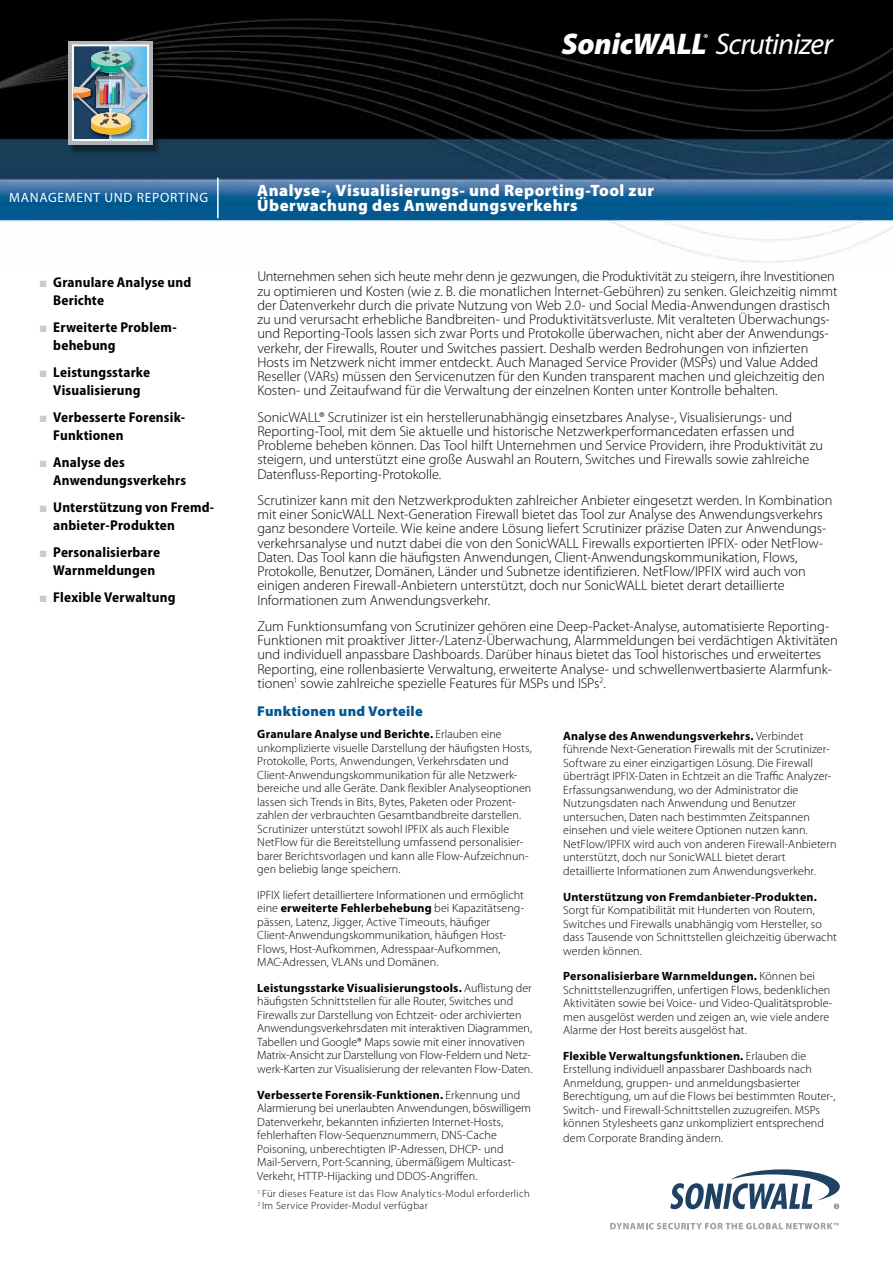
<style>
.page{position:relative;width:893px;height:1263px;background:#fff}
.page>*{position:absolute;margin:0;border:0;box-sizing:border-box;transform-origin:0 0}
.t1{font:italic 30px "Myriad Pro";letter-spacing:-.03em;color:#fff}
.t2{font:900 16.5px/15px "Myriad Pro";letter-spacing:.03em;color:#fff}
.t3{font:300 14.25px/14.2px "Myriad Pro";letter-spacing:-.005em;color:#000}
.t4{font:700 semi-condensed 14.25px/18px "Myriad Pro";letter-spacing:.015em;color:#000}
.t5{font:900 14.25px "Myriad Pro";letter-spacing:.02em;color:#005890}
.t6{font:13.5px "Myriad Pro";letter-spacing:.055em;color:#fff}
.t7{font:300 12px/13.5px "Myriad Pro";letter-spacing:.005em;color:#000}
.t8{font:700 12px "Myriad Pro";letter-spacing:.015em;color:#000}
.t9{font:300 10.5px/12px "Myriad Pro";letter-spacing:.035em;color:#000}
.s1{font-weight:900}
.s2{color:#c9cacc}
.s3{font-weight:700}
</style>
<div class="page">
<img style="left:0;top:0;width:893px;height:263px">
<svg style="left:670px;top:1169px;width:170px;height:40px"></svg>
<svg style="left:610px;top:1223px;width:229px;height:6px"></svg>
<hr style="left:217px;top:177px;width:2px;height:41px;background:#fff">
<svg style="left:661px;top:31px;width:51px;height:24px"></svg>
<img style="left:60px;top:44px;width:108px;height:108px">
<div style="left:68px;top:41px;width:85px;height:103px;background:#b1b4b6"></div>
<img style="left:72px;top:44px;width:77px;height:97px">
<h1 class="t1" style="left:562px;top:28px;width:273px"><span class="s1">SonicWALL</span> Scrutinizer</h1>
<p class="t6" style="left:9px;top:189px;width:200px">MANAGEMENT UND REPORTING</p>
<p class="t4" style="left:53px;top:274px;width:140px;text-indent:-13px"><span class="s2">■</span> Granulare Analyse und<br>Berichte</p>
<p class="t4" style="left:53px;top:319px;width:125px;text-indent:-13px"><span class="s2">■</span> Erweiterte Problem&shy;behebung</p>
<p class="t4" style="left:40px;top:364px;width:112px;text-align:center"><span class="s2">■</span> Leistungsstarke<br>Visualisierung</p>
<p class="t4" style="left:53px;top:409px;width:133px;text-indent:-14px"><span class="s2">■</span> Verbesserte Forensik-<br>Funktionen</p>
<p class="t4" style="left:53px;top:454px;width:134px;text-indent:-14px"><span class="s2">■</span> Analyse des<br>Anwendungsverkehrs</p>
<p class="t4" style="left:53px;top:499px;width:162px;text-indent:-13px"><span class="s2">■</span> Unterstützung von Fremd&shy;anbieter-Produkten</p>
<p class="t4" style="left:53px;top:544px;width:108px;text-indent:-14px"><span class="s2">■</span> Personalisierbare<br>Warnmeldungen</p>
<p class="t4" style="left:40px;top:589px;width:137px"><span class="s2">■</span> Flexible Verwaltung</p>
<h2 class="t2" style="left:257px;top:183px;width:398px">Analyse-, Visualisierungs- und Reporting-Tool zur<br>Überwachung des Anwendungsverkehrs</h2>
<p class="t3" style="left:257px;top:270px;width:581px">Unternehmen sehen sich heute mehr denn je gezwungen, die Produktivität zu steigern, ihre Investitionen zu optimieren und Kosten (wie z. B. die monatlichen Internet-Gebühren) zu senken. Gleichzeitig nimmt der Datenverkehr durch die private Nutzung von Web 2.0- und Social Media-Anwendungen drastisch zu und verursacht erhebliche Bandbreiten- und Produktivitätsverluste. Mit veralteten Überwachungs&shy;und Reporting-Tools lassen sich zwar Ports und Protokolle überwachen, nicht aber der Anwendungs&shy;verkehr, der Firewalls, Router und Switches passiert. Deshalb werden Bedrohungen von infizierten Hosts im Netzwerk nicht immer entdeckt. Auch Managed Service Provider (MSPs) und Value Added Reseller (VARs) müssen den Servicenutzen für den Kunden transparent machen und gleichzeitig den Kosten- und Zeitaufwand für die Verwaltung der einzelnen Konten unter Kontrolle behalten.</p>
<p class="t3" style="left:257px;top:410px;width:567px">SonicWALL® Scrutinizer ist ein herstellerunabhängig einsetzbares Analyse-, Visualisierungs- und Reporting-Tool, mit dem Sie aktuelle und historische Netzwerkperformancedaten erfassen und Probleme beheben können. Das Tool hilft Unternehmen und Service Providern, ihre Produktivität zu steigern, und unterstützt eine große Auswahl an Routern, Switches und Firewalls sowie zahlreiche Datenfluss-Reporting-Protokolle.</p>
<p class="t3" style="left:257px;top:493px;width:576px">Scrutinizer kann mit den Netzwerkprodukten zahlreicher Anbieter eingesetzt werden. In Kombination mit einer SonicWALL Next-Generation Firewall bietet das Tool zur Analyse des Anwendungsverkehrs ganz besondere Vorteile. Wie keine andere Lösung liefert Scrutinizer präzise Daten zur Anwendungs&shy;verkehrsanalyse und nutzt dabei die von den SonicWALL Firewalls exportierten IPFIX- oder NetFlow-Daten. Das Tool kann die häufigsten Anwendungen, Client-Anwendungskommunikation, Flows, Protokolle, Benutzer, Domänen, Länder und Subnetze identifizieren. NetFlow/IPFIX wird auch von einigen anderen Firewall-Anbietern unterstützt, doch nur SonicWALL bietet derart detaillierte Informationen zum Anwendungsverkehr.</p>
<p class="t3" style="left:257px;top:619px;width:582px">Zum Funktionsumfang von Scrutinizer gehören eine Deep-Packet-Analyse, automatisierte Reporting-Funktionen mit proaktiver Jitter-/Latenz-Überwachung, Alarmmeldungen bei verdächtigen Aktivitäten und individuell anpassbare Dashboards. Darüber hinaus bietet das Tool historisches und erweitertes Reporting, eine rollenbasierte Verwaltung, erweiterte Analyse- und schwellenwertbasierte Alarmfunk&shy;tionen<sup>1</sup> sowie zahlreiche spezielle Features für MSPs und ISPs<sup>2</sup>.</p>
<p class="t5" style="left:257px;top:703px;width:167px">Funktionen und Vorteile</p>
<p class="t7" style="left:257px;top:728px;width:276px"><span class="s3">Granulare Analyse und Berichte.</span> Erlauben eine unkomplizierte visuelle Darstellung der häufigsten Hosts, Protokolle, Ports, Anwendungen, Verkehrsdaten und Client-Anwendungskommunikation für alle Netzwerk&shy;bereiche und alle Geräte. Dank flexibler Analyseoptionen lassen sich Trends in Bits, Bytes, Paketen oder Prozent&shy;zahlen der verbrauchten Gesamtbandbreite darstellen.<br>Scrutinizer unterstützt sowohl IPFIX als auch Flexible NetFlow für die Bereitstellung umfassend personalisier&shy;barer Berichtsvorlagen und kann alle Flow-Aufzeichnun&shy;gen beliebig lange speichern.</p>
<p class="t7" style="left:257px;top:888px;width:269px">IPFIX liefert detailliertere Informationen und ermöglicht eine <span class="s3">erweiterte Fehlerbehebung</span> bei Kapazitätseng&shy;pässen, Latenz, Jigger, Active Timeouts, häufiger Client-Anwendungskommunikation, häufigen Host-Flows, Host-Aufkommen, Adresspaar-Aufkommen, MAC-Adressen, VLANs und Domänen.</p>
<p class="t7" style="left:257px;top:981px;width:277px"><span class="s3">Leistungsstarke Visualisierungstools.</span> Auflistung der häufigsten Schnittstellen für alle Router, Switches und Firewalls zur Darstellung von Echtzeit- oder archivierten Anwendungsverkehrsdaten mit interaktiven Diagrammen, Tabellen und Google® Maps sowie mit einer innovativen Matrix-Ansicht zur Darstellung von Flow-Feldern und Netz&shy;werk-Karten zur Visualisierung der relevanten Flow-Daten.</p>
<p class="t7" style="left:257px;top:1088px;width:275px"><span class="s3">Verbesserte Forensik-Funktionen.</span> Erkennung und Alarmierung bei unerlaubten Anwendungen, böswilligem Datenverkehr, bekannten infizierten Internet-Hosts, fehlerhaften Flow-Sequenznummern, DNS-Cache Poisoning, unberechtigten IP-Adressen, DHCP- und Mail-Servern, Port-Scanning, übermäßigem Multicast-Verkehr, HTTP-Hijacking und DDOS-Angriffen.</p>
<p class="t7" style="left:563px;top:729px;width:275px"><span class="s3">Analyse des Anwendungsverkehrs.</span> Verbindet führende Next-Generation Firewalls mit der Scrutinizer-Software zu einer einzigartigen Lösung. Die Firewall überträgt IPFIX-Daten in Echtzeit an die Traffic Analyzer-Erfassungsanwendung, wo der Administrator die Nutzungsdaten nach Anwendung und Benutzer untersuchen, Daten nach bestimmten Zeitspannen einsehen und viele weitere Optionen nutzen kann.<br>NetFlow/IPFIX wird auch von anderen Firewall-Anbietern unterstützt, doch nur SonicWALL bietet derart detaillierte Informationen zum Anwendungsverkehr.</p>
<p class="t8" style="left:563px;top:889px;width:255px">Unterstützung von Fremdanbieter-Produkten.</p>
<p class="t7" style="left:563px;top:903px;width:275px">Sorgt für Kompatibilität mit Hunderten von Routern, Switches und Firewalls unabhängig vom Hersteller, so dass Tausende von Schnittstellen gleichzeitig überwacht werden können.</p>
<p class="t7" style="left:563px;top:969px;width:271px"><span class="s3">Personalisierbare Warnmeldungen.</span> Können bei Schnittstellenzugriffen, unfertigen Flows, bedenklichen Aktivitäten sowie bei Voice- und Video-Qualitätsproble&shy;men ausgelöst werden und zeigen an, wie viele andere Alarme der Host bereits ausgelöst hat.</p>
<p class="t7" style="left:563px;top:1049px;width:274px"><span class="s3">Flexible Verwaltungsfunktionen.</span> Erlauben die Erstellung individuell anpassbarer Dashboards nach Anmeldung, gruppen- und anmeldungsbasierter Berechtigung, um auf die Flows bei bestimmten Router-, Switch- und Firewall-Schnittstellen zuzugreifen. MSPs können Stylesheets ganz unkompliziert entsprechend</p>
<p class="t7" style="left:563px;top:1131px;width:161px">dem Corporate Branding ändern.</p>
<p class="t9" style="left:257px;top:1188px;width:274px"><sup>1</sup> Für dieses Feature ist das Flow Analytics-Modul erforderlich<br><sup>2</sup> Im Service Provider-Modul verfügbar</p>
</div>
